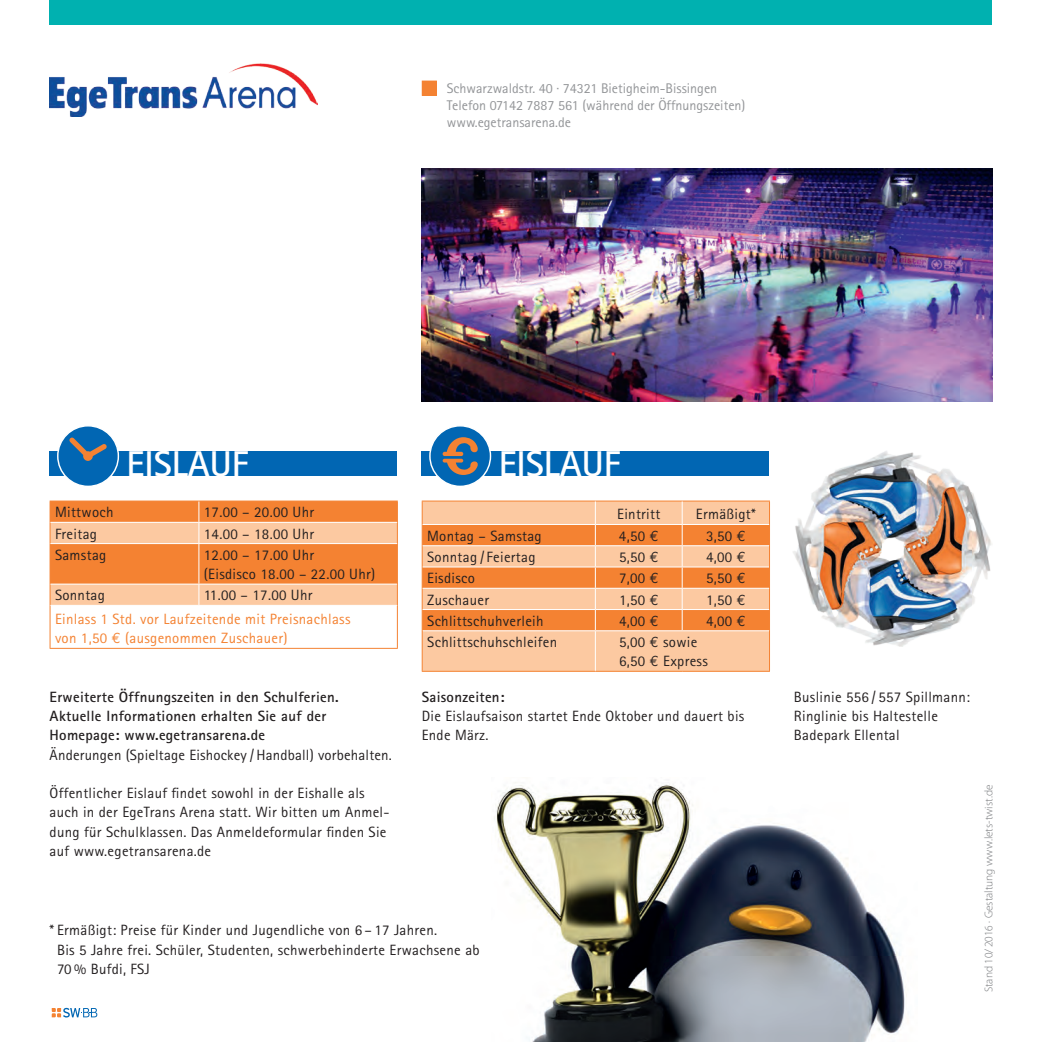
<style>
.page{position:relative;width:1042px;height:1042px;background:#fff}
.page>*{position:absolute;margin:0;border:0;box-sizing:border-box;transform-origin:0 0}
.Fließtext{font:700 35.88px "Rotis Sans Serif";color:#fff}
.Fließtext_Preisliste{font:14.88px/19.2px "Rotis Sans Serif";letter-spacing:.02em;color:#231f20}
.Fließtext-2{font:14.88px/19.2px "Rotis Sans Serif";letter-spacing:.02em;color:#231f20}
.Fließtext_Preisliste-2{font:700 14.88px/19.2px "Rotis Sans Serif";letter-spacing:.02em;color:#231f20}
.Fließtext_Preisliste-3{font:14.88px/19.2px "Rotis Sans Serif";letter-spacing:.02em;color:#f48232}
.Fließtext-3{font:14px "Rotis Sans Serif";color:#939598}
.t1{font:300 11.38px "Myriad Pro";color:#76787b}
.s1{font-family:"Euro Mono"}
</style>
<div class="page">
<div style="left:50px;top:0;width:942px;height:25px;background:#00b1b0"></div>
<img style="left:494px;top:782px;width:413px;height:260px">
<img style="left:793px;top:451px;width:199px;height:196px">
<img style="left:422px;top:169px;width:570px;height:233px">
<div style="left:50px;top:451px;width:347px;height:25px;background:#0166b3"></div>
<svg style="left:57px;top:426px;width:62px;height:60px"></svg>
<svg style="left:422px;top:81px;width:15px;height:14px"></svg>
<div style="left:422px;top:451px;width:347px;height:25px;background:#0166b3"></div>
<svg style="left:429px;top:426px;width:62px;height:60px"></svg>
<div style="left:423px;top:631px;width:346px;height:40px;background:#fcc9a1"></div>
<hr style="left:422px;top:500px;width:173px;height:1px;background:#f48232">
<hr style="left:595px;top:500px;width:87px;height:1px;background:#f48232">
<hr style="left:682px;top:500px;width:88px;height:1px;background:#f48232">
<svg style="left:422px;top:501px;width:348px;height:130px;background:#f8a970"></svg>
<hr style="left:595px;top:630px;width:87px;height:1px;background:#fff">
<hr style="left:682px;top:630px;width:87px;height:1px;background:#fff">
<hr style="left:769px;top:631px;width:1px;height:40px;background:#f48232">
<hr style="left:595px;top:671px;width:87px;height:1px;background:#f48232">
<hr style="left:682px;top:671px;width:88px;height:1px;background:#f48232">
<hr style="left:423px;top:630px;width:172px;height:1px;background:#fff">
<hr style="left:595px;top:631px;width:1px;height:40px;background:#fff">
<hr style="left:422px;top:631px;width:1px;height:40px;background:#f48232">
<hr style="left:422px;top:671px;width:173px;height:1px;background:#f48232">
<hr style="left:50px;top:500px;width:149px;height:1px;background:#f48232">
<hr style="left:199px;top:500px;width:199px;height:1px;background:#f48232">
<hr style="left:50px;top:605px;width:1px;height:43px;background:#f48232">
<hr style="left:397px;top:605px;width:1px;height:43px;background:#f48232">
<hr style="left:50px;top:648px;width:149px;height:1px;background:#f48232">
<hr style="left:199px;top:648px;width:199px;height:1px;background:#f48232">
<svg style="left:50px;top:501px;width:348px;height:104px;background:#f7a163"></svg>
<hr style="left:50px;top:605px;width:149px;height:1px;background:#fff">
<svg style="left:52px;top:1008px;width:45px;height:9px"></svg>
<img style="left:50px;top:63px;width:267px;height:54px">
<p class="Fließtext-3" style="left:447px;top:80px;width:272px">Schwarzwaldstr. 40 · 74321 Bietigheim-Bissingen</p>
<p class="Fließtext-3" style="left:447px;top:97px;width:300px">Telefon 07142 7887 561 (während der Öffnungszeiten)</p>
<p class="Fließtext-3" style="left:447px;top:114px;width:126px">www.egetransarena.de</p>
<p class="Fließtext" style="left:126px;top:441px;width:123px">EISLAUF</p>
<p class="Fließtext-2" style="left:55px;top:502px;width:60px">Mittwoch</p>
<p class="Fließtext-2" style="left:204px;top:502px;width:112px">17.00 – 20.00 Uhr</p>
<p class="Fließtext-2" style="left:55px;top:524px;width:43px">Freitag</p>
<p class="Fließtext-2" style="left:204px;top:524px;width:112px">14.00 – 18.00 Uhr</p>
<p class="Fließtext-2" style="left:55px;top:545px;width:53px">Samstag</p>
<p class="Fließtext-2" style="left:204px;top:545px;width:173px">12.00 – 17.00 Uhr<br>(Eisdisco 18.00 – 22.00 Uhr)</p>
<p class="Fließtext-2" style="left:55px;top:585px;width:51px">Sonntag</p>
<p class="Fließtext-2" style="left:204px;top:585px;width:110px">11.00 – 17.00 Uhr</p>
<p class="Fließtext_Preisliste-3" style="left:55px;top:609px;width:297px">Einlass 1 Std. vor Laufzeitende mit Preisnachlass von 1,50 <span class="s1">€</span> (ausgenommen Zuschauer)</p>
<p class="Fließtext_Preisliste-2" style="left:50px;top:687px;width:291px">Erweiterte Öffnungszeiten in den Schulferien.<br>Aktuelle Informationen erhalten Sie auf der<br>Homepage: www.egetransarena.de</p>
<p class="Fließtext_Preisliste" style="left:50px;top:745px;width:344px">Änderungen (Spieltage Eishockey / Handball) vorbehalten.</p>
<p class="Fließtext_Preisliste" style="left:50px;top:783px;width:341px">Öffentlicher Eislauf findet sowohl in der Eishalle als auch in der EgeTrans Arena statt. Wir bitten um Anmel&shy;dung für Schulklassen. Das Anmeldeformular finden Sie auf www.egetransarena.de</p>
<p class="Fließtext" style="left:499px;top:441px;width:123px">EISLAUF</p>
<p class="Fließtext-2" style="left:617px;top:504px;width:45px">Eintritt</p>
<p class="Fließtext-2" style="left:696px;top:504px;width:61px">Ermäßigt*</p>
<p class="Fließtext-2" style="left:427px;top:526px;width:116px">Montag – Samstag</p>
<p class="Fließtext-2" style="left:619px;top:526px;width:41px">4,50 <span class="s1">€</span></p>
<p class="Fließtext-2" style="left:706px;top:526px;width:41px">3,50 <span class="s1">€</span></p>
<p class="Fließtext-2" style="left:427px;top:547px;width:110px">Sonntag / Feiertag</p>
<p class="Fließtext-2" style="left:619px;top:547px;width:41px">5,50 <span class="s1">€</span></p>
<p class="Fließtext-2" style="left:706px;top:547px;width:41px">4,00 <span class="s1">€</span></p>
<p class="Fließtext-2" style="left:427px;top:568px;width:49px">Eisdisco</p>
<p class="Fließtext-2" style="left:619px;top:568px;width:41px">7,00 <span class="s1">€</span></p>
<p class="Fließtext-2" style="left:706px;top:568px;width:41px">5,50 <span class="s1">€</span></p>
<p class="Fließtext-2" style="left:427px;top:590px;width:63px">Zuschauer</p>
<p class="Fließtext-2" style="left:619px;top:590px;width:41px">1,50 <span class="s1">€</span></p>
<p class="Fließtext-2" style="left:706px;top:590px;width:41px">1,50 <span class="s1">€</span></p>
<p class="Fließtext-2" style="left:427px;top:611px;width:118px">Schlittschuhverleih</p>
<p class="Fließtext-2" style="left:619px;top:611px;width:41px">4,00 <span class="s1">€</span></p>
<p class="Fließtext-2" style="left:706px;top:611px;width:41px">4,00 <span class="s1">€</span></p>
<p class="Fließtext-2" style="left:427px;top:632px;width:131px">Schlittschuhschleifen</p>
<p class="Fließtext-2" style="left:619px;top:632px;width:90px">5,00 <span class="s1">€</span> sowie<br>6,50 <span class="s1">€</span> Express</p>
<p class="Fließtext_Preisliste-2" style="left:422px;top:687px;width:84px">Saisonzeiten:</p>
<p class="Fließtext_Preisliste" style="left:422px;top:706px;width:324px">Die Eislaufsaison startet Ende Oktober und dauert bis<br>Ende März.</p>
<p class="Fließtext_Preisliste" style="left:57px;top:920px;width:424px;text-indent:-7px">* Ermäßigt: Preise für Kinder und Jugendliche von 6 – 17 Jahren.<br>Bis 5 Jahre frei. Schüler, Studenten, schwerbehinderte Erwachsene ab<br>70 % Bufdi, FSJ</p>
<p class="Fließtext_Preisliste" style="left:794px;top:687px;width:178px">Buslinie 556 / 557 Spillmann:</p>
<p class="Fließtext_Preisliste" style="left:794px;top:706px;width:146px">Ringlinie bis Haltestelle</p>
<p class="Fließtext_Preisliste" style="left:794px;top:725px;width:107px">Badepark Ellental</p>
<p class="t1" style="left:982px;top:992px;width:209px;rotate:-90deg">Stand 10/2016 · Gestaltung www.lets-twist.de</p>
</div>
